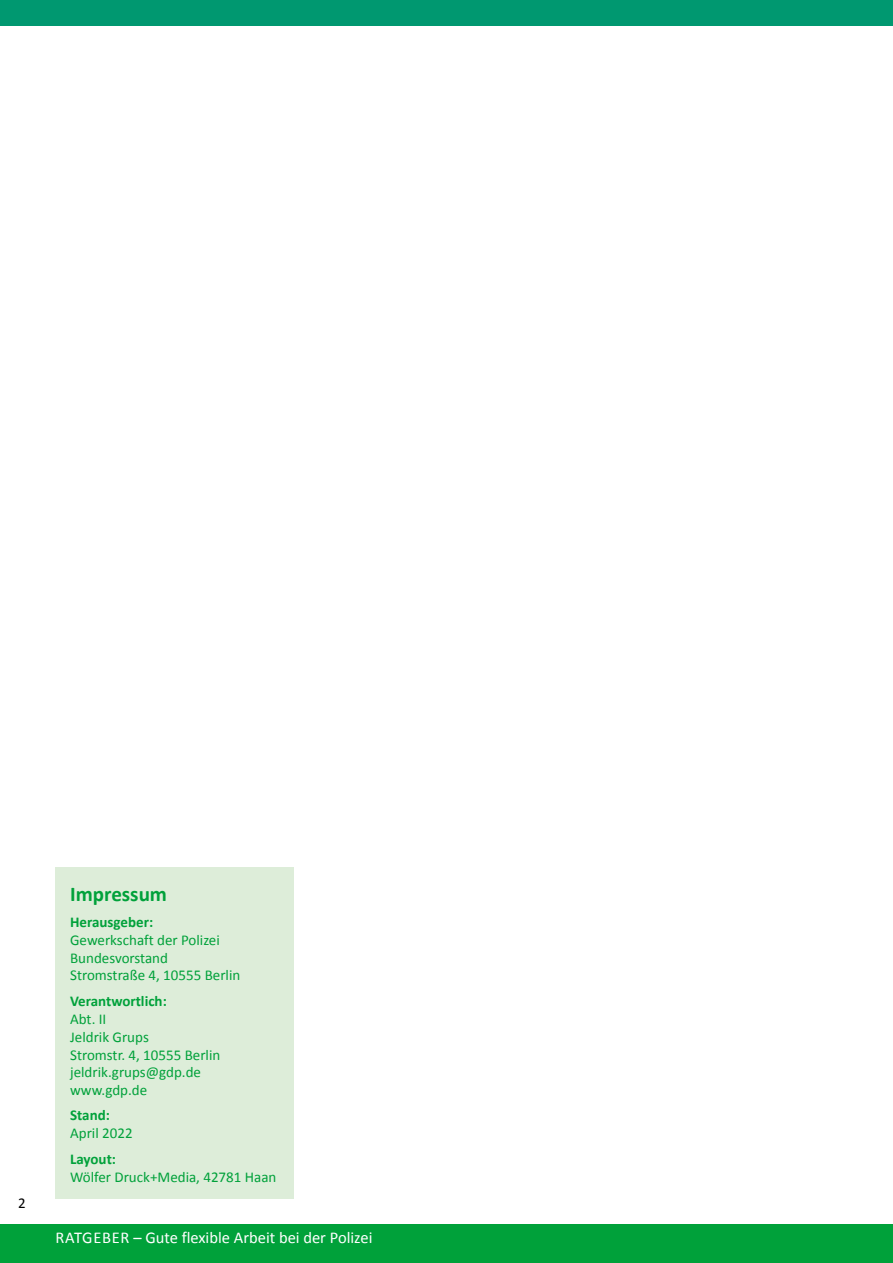
<style>
.page{position:relative;width:893px;height:1263px;background:#fff}
.page>*{position:absolute;margin:0;border:0;box-sizing:border-box;transform-origin:0 0}
.t1{font:700 21px "Calibri";color:#00a13a}
.t2{font:16.5px "Calibri";color:#fff}
.t3{font:15px/17.7px "Calibri";color:#00a13a}
.t4{font:700 15px "Calibri";color:#00a13a}
.t5{font:15px "Calibri";color:#000}
</style>
<div class="page">
<div style="left:0;top:1225px;width:893px;height:38px;background:#00a13a"></div>
<div style="left:0;top:0;width:893px;height:26px;background:#009870"></div>
<div style="left:55px;top:867px;width:238px;height:332px;background:#ddedd9"></div>
<p class="t5" style="left:18px;top:1192px;width:9px">2</p>
<h1 class="t1" style="left:70px;top:879px;width:98px">Impressum</h1>
<p class="t4" style="left:70px;top:911px;width:85px">Herausgeber:</p>
<p class="t3" style="left:70px;top:930px;width:172px">Gewerkschaft der Polizei<br>Bundesvorstand<br>Stromstraße 4, 10555 Berlin</p>
<p class="t4" style="left:70px;top:991px;width:98px">Verantwortlich:</p>
<p class="t3" style="left:70px;top:1010px;width:152px">Abt. II<br>Jeldrik Grups<br>Stromstr. 4, 10555 Berlin jeldrik.grups@gdp.de www.gdp.de</p>
<p class="t4" style="left:70px;top:1105px;width:41px">Stand:</p>
<p class="t3" style="left:70px;top:1124px;width:64px">April 2022</p>
<p class="t4" style="left:70px;top:1149px;width:47px">Layout:</p>
<p class="t3" style="left:70px;top:1168px;width:208px">Wölfer Druck+Media, 42781 Haan</p>
<p class="t2" style="left:56px;top:1226px;width:318px">RATGEBER – Gute flexible Arbeit bei der Polizei</p>
</div>
